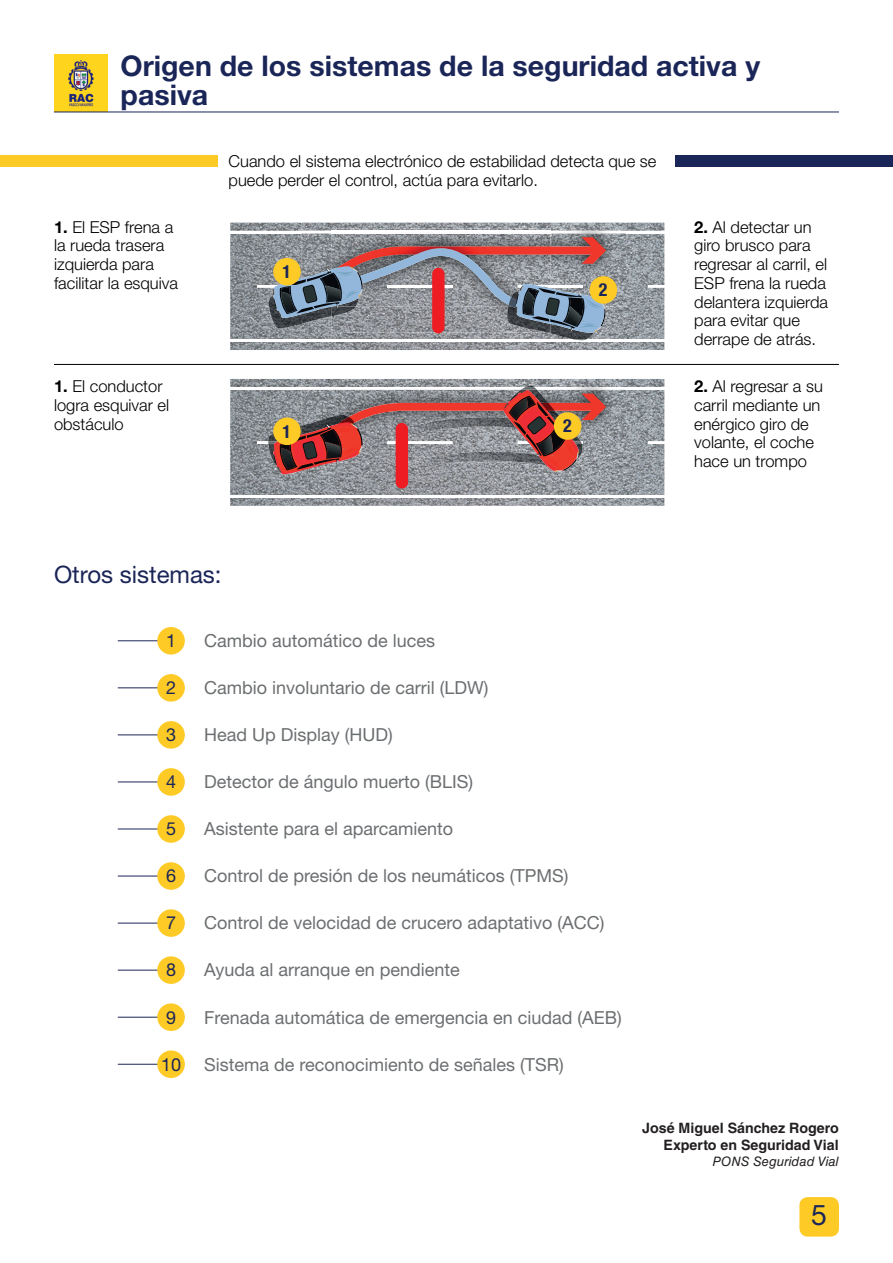
<style>
.page{position:relative;width:893px;height:1263px;background:#fff}
.page>*{position:absolute;margin:0;border:0;box-sizing:border-box;transform-origin:0 0}
.t1{font:700 28.5px/28.5px "Helvetica Neue LT Std";color:#1b2658}
.t2{font:28.5px "Helvetica Neue LT Std";color:#1b2658}
.t3{font:24px "Helvetica Neue LT Std";color:#1b2658}
.t4{font:18px "Helvetica Neue LT Std";color:#6c6f71}
.t5{font:18px "Helvetica Neue LT Std";color:#1b2658}
.t6{font:700 condensed 18px "Helvetica Neue LT Std";color:#1b2658}
.t7{font:300 16.5px/18.8px "Helvetica Neue LT Std";color:#000}
.t8{font:700 14.25px/17.1px "Helvetica LT Std";color:#231f20;text-align:right}
.t9{font:italic 13.05px "Helvetica LT Std";color:#231f20}
.s1{font-weight:700}
</style>
<div class="page">
<div style="left:799px;top:1197px;width:40px;height:39px;background:#feca26;border-radius:9px"></div>
<hr style="left:118px;top:640px;width:52px;height:1px;background:#1b2658">
<div style="left:157px;top:627px;width:28px;height:27px;background:#feca26;border-radius:50%"></div>
<hr style="left:118px;top:781px;width:52px;height:1px;background:#1b2658">
<div style="left:157px;top:768px;width:28px;height:28px;background:#feca26;border-radius:50%"></div>
<hr style="left:118px;top:923px;width:52px;height:1px;background:#1b2658">
<div style="left:157px;top:909px;width:28px;height:28px;background:#feca26;border-radius:50%"></div>
<hr style="left:118px;top:687px;width:52px;height:1px;background:#1b2658">
<div style="left:157px;top:674px;width:28px;height:28px;background:#feca26;border-radius:50%"></div>
<hr style="left:118px;top:829px;width:52px;height:1px;background:#1b2658">
<div style="left:157px;top:815px;width:28px;height:28px;background:#feca26;border-radius:50%"></div>
<hr style="left:118px;top:970px;width:52px;height:1px;background:#1b2658">
<div style="left:157px;top:956px;width:28px;height:28px;background:#feca26;border-radius:50%"></div>
<hr style="left:118px;top:734px;width:52px;height:1px;background:#1b2658">
<div style="left:157px;top:721px;width:28px;height:28px;background:#feca26;border-radius:50%"></div>
<hr style="left:118px;top:876px;width:52px;height:1px;background:#1b2658">
<div style="left:157px;top:862px;width:28px;height:28px;background:#feca26;border-radius:50%"></div>
<hr style="left:118px;top:1017px;width:52px;height:1px;background:#1b2658">
<div style="left:157px;top:1003px;width:28px;height:28px;background:#feca26;border-radius:50%"></div>
<hr style="left:118px;top:1064px;width:52px;height:1px;background:#1b2658">
<div style="left:157px;top:1050px;width:28px;height:28px;background:#feca26;border-radius:50%"></div>
<img style="left:54px;top:54px;width:53px;height:57px">
<hr style="left:54px;top:112px;width:785px;height:1px;background:#1b2658">
<img style="left:230px;top:379px;width:434px;height:127px">
<hr style="left:229px;top:387px;width:435px;height:3px;background:#fff">
<hr style="left:229px;top:496px;width:435px;height:2px;background:#fff">
<hr style="left:648px;top:441px;width:16px;height:3px;background:#fff">
<hr style="left:257px;top:441px;width:65px;height:3px;background:#fff">
<img style="left:230px;top:223px;width:434px;height:127px">
<hr style="left:229px;top:231px;width:435px;height:2px;background:#fff">
<hr style="left:229px;top:339px;width:435px;height:3px;background:#fff">
<hr style="left:648px;top:285px;width:16px;height:3px;background:#fff">
<hr style="left:257px;top:285px;width:65px;height:3px;background:#fff">
<img style="left:302px;top:222px;width:324px;height:84px">
<img style="left:302px;top:231px;width:324px;height:2px">
<img style="left:332px;top:228px;width:219px;height:9px">
<img style="left:332px;top:231px;width:219px;height:2px">
<img style="left:269px;top:296px;width:4px;height:33px">
<img style="left:546px;top:333px;width:48px;height:6px">
<svg style="left:574px;top:339px;width:12px;height:1px"></svg>
<svg style="left:273px;top:237px;width:333px;height:96px;background:#87828b"></svg>
<img style="left:302px;top:379px;width:324px;height:84px">
<img style="left:302px;top:387px;width:324px;height:3px">
<img style="left:509px;top:385px;width:39px;height:5px">
<img style="left:521px;top:387px;width:16px;height:3px">
<svg style="left:268px;top:390px;width:338px;height:84px;background:#936f71"></svg>
<div style="left:273px;top:258px;width:28px;height:27px;background:#feca26;border-radius:50%"></div>
<div style="left:273px;top:417px;width:28px;height:28px;background:#feca26;border-radius:50%"></div>
<div style="left:590px;top:276px;width:27px;height:28px;background:#feca26;border-radius:50%"></div>
<div style="left:554px;top:412px;width:27px;height:28px;background:#feca26;border-radius:50%"></div>
<div style="left:432px;top:268px;width:13px;height:65px;background:#ee1d23;border-radius:6px"></div>
<div style="left:396px;top:423px;width:12px;height:65px;background:#ee1d23;border-radius:6px"></div>
<hr style="left:54px;top:364px;width:785px;height:1px;background:#000">
<div style="left:675px;top:155px;width:218px;height:12px;background:#1b2658"></div>
<div style="left:0;top:155px;width:218px;height:12px;background:#feca26"></div>
<h1 class="t1" style="left:121px;top:51px;width:641px">Origen de los sistemas de la seguridad activa y pasiva</h1>
<p class="t7" style="left:229px;top:151px;width:429px">Cuando el sistema electrónico de estabilidad detecta que se puede perder el control, actúa para evitarlo.</p>
<p class="t7" style="left:54px;top:217px;width:126px"><span class="s1">1.</span> El ESP frena a la rueda trasera izquierda para facilitar la esquiva</p>
<p class="t7" style="left:694px;top:217px;width:135px"><span class="s1">2.</span> Al detectar un giro brusco para regresar al carril, el<br>ESP frena la rueda delantera izquierda para evitar que derrape de atrás.</p>
<p class="t7" style="left:54px;top:376px;width:117px"><span class="s1">1.</span> El conductor logra esquivar el obstáculo</p>
<p class="t7" style="left:694px;top:376px;width:130px"><span class="s1">2.</span> Al regresar a su carril mediante un enérgico giro de volante, el coche hace un trompo</p>
<p class="t6" style="left:282px;top:261px;width:10px">1</p>
<p class="t6" style="left:599px;top:279px;width:10px">2</p>
<p class="t6" style="left:563px;top:415px;width:10px">2</p>
<p class="t6" style="left:282px;top:420px;width:10px">1</p>
<h2 class="t3" style="left:54px;top:560px;width:169px">Otros sistemas:</h2>
<p class="t5" style="left:166px;top:629px;width:12px">1</p>
<p class="t4" style="left:204px;top:629px;width:233px">Cambio automático de luces</p>
<p class="t5" style="left:166px;top:677px;width:12px">2</p>
<p class="t4" style="left:204px;top:677px;width:286px">Cambio involuntario de carril (LDW)</p>
<p class="t5" style="left:166px;top:724px;width:12px">3</p>
<p class="t4" style="left:204px;top:724px;width:190px">Head Up Display (HUD)</p>
<p class="t5" style="left:166px;top:771px;width:12px">4</p>
<p class="t4" style="left:204px;top:771px;width:271px">Detector de ángulo muerto (BLIS)</p>
<p class="t5" style="left:166px;top:818px;width:12px">5</p>
<p class="t4" style="left:204px;top:818px;width:251px">Asistente para el aparcamiento</p>
<p class="t5" style="left:166px;top:865px;width:12px">6</p>
<p class="t4" style="left:204px;top:865px;width:366px">Control de presión de los neumáticos (TPMS)</p>
<p class="t5" style="left:166px;top:912px;width:12px">7</p>
<p class="t4" style="left:204px;top:912px;width:402px">Control de velocidad de crucero adaptativo (ACC)</p>
<p class="t5" style="left:166px;top:959px;width:12px">8</p>
<p class="t4" style="left:204px;top:959px;width:257px">Ayuda al arranque en pendiente</p>
<p class="t5" style="left:166px;top:1006px;width:12px">9</p>
<p class="t4" style="left:204px;top:1006px;width:419px">Frenada automática de emergencia en ciudad (AEB)</p>
<p class="t5" style="left:161px;top:1053px;width:22px">10</p>
<p class="t4" style="left:204px;top:1053px;width:361px">Sistema de reconocimiento de señales (TSR)</p>
<p class="t8" style="left:642px;top:1119px;width:198px">José Miguel Sánchez Rogero<br>Experto en Seguridad Vial</p>
<p class="t9" style="left:712px;top:1153px;width:128px">PONS Seguridad Vial</p>
<h1 class="t2" style="left:811px;top:1198px;width:17px">5</h1>
</div>
